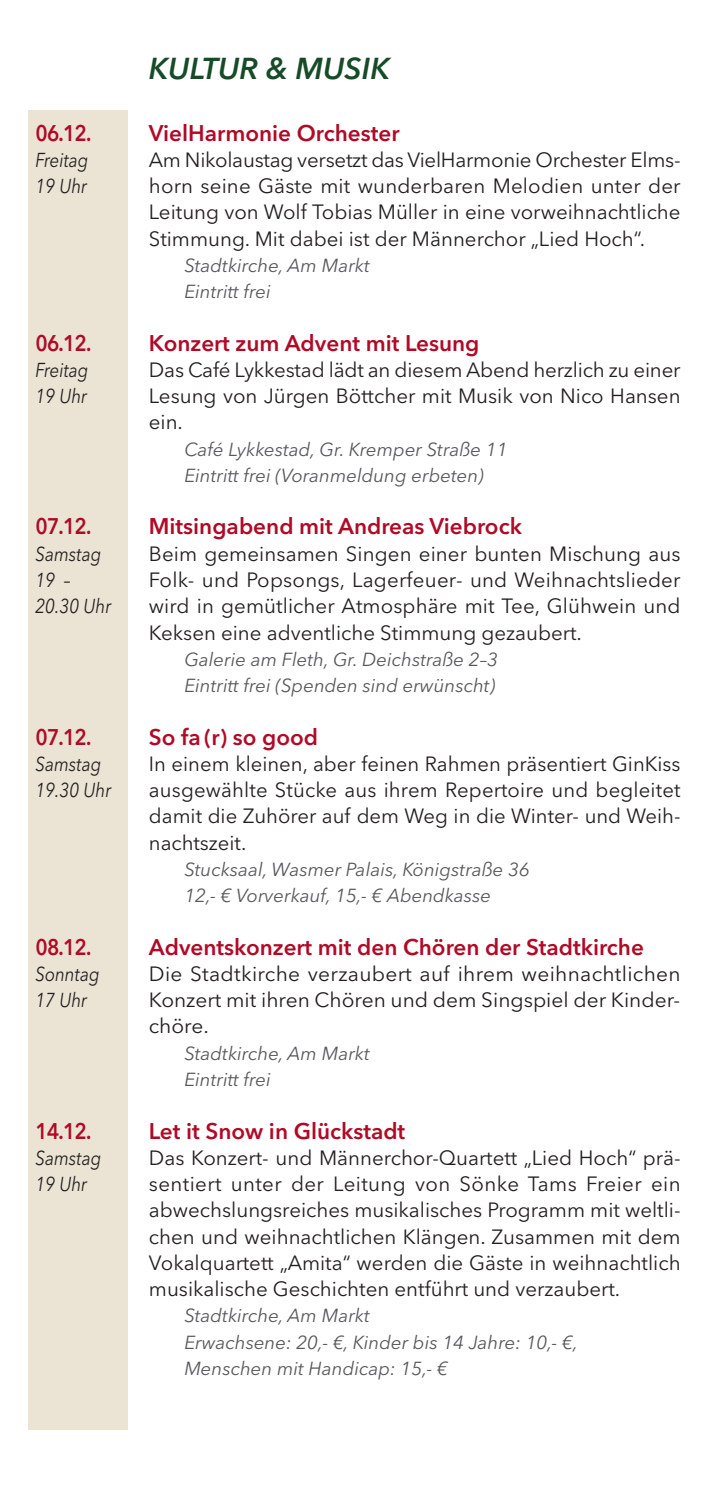
<style>
.page{position:relative;width:709px;height:1489px;background:#fff}
.page>*{position:absolute;margin:0;border:0;box-sizing:border-box;transform-origin:0 0}
.t1{font:italic 600 30px "Avenir Next LT Pro";color:#174b28}
.t2{font:600 22.5px "Avenir Next LT Pro";color:#b00a27}
.t3{font:600 22.5px "Avenir Next LT Pro";color:#b00a27;scale:.9 1}
.t4{font:20.5px/26.2px "Avenir Next LT Pro";color:#231f20;text-align:justify}
.t5{font:italic 20px/26.2px "Avenir Next LT Pro";color:#231f20;scale:.85 1}
.t6{font:italic 18.75px/26.2px "Avenir Next LT Pro";color:#57585a}
</style>
<div class="page">
<div style="left:28px;top:110px;width:100px;height:1318px;background:#ebe4d5"></div>
<p class="t3" style="left:35px;top:125px;width:64px">06.12.</p>
<p class="t5" style="left:35px;top:149px;width:64px">Freitag<br>19 Uhr</p>
<p class="t3" style="left:35px;top:335px;width:64px">06.12.</p>
<p class="t5" style="left:35px;top:359px;width:64px">Freitag<br>19 Uhr</p>
<p class="t3" style="left:35px;top:518px;width:64px">07.12.</p>
<p class="t5" style="left:35px;top:543px;width:91px">Samstag<br>19 –<br>20.30 Uhr</p>
<p class="t3" style="left:35px;top:728px;width:64px">07.12.</p>
<p class="t5" style="left:35px;top:753px;width:91px">Samstag<br>19.30 Uhr</p>
<p class="t3" style="left:35px;top:938px;width:64px">08.12.</p>
<p class="t5" style="left:35px;top:963px;width:77px">Sonntag<br>17 Uhr</p>
<p class="t3" style="left:35px;top:1122px;width:64px">14.12.</p>
<p class="t5" style="left:35px;top:1146px;width:79px">Samstag<br>19 Uhr</p>
<h1 class="t1" style="left:149px;top:58px;width:242px">KULTUR &amp; MUSIK</h1>
<p class="t2" style="left:149px;top:125px;width:252px">VielHarmonie Orchester</p>
<p class="t4" style="left:149px;top:149px;width:533px">Am nikolaustag versetzt das vielharmonie orchester elms&shy;horn seine gäste mit wunderbaren melodien unter der leitung von Wolf tobias müller in eine vorweihnachtliche Stimmung. mit dabei ist der männerchor „lied hoch“.</p>
<p class="t6" style="left:184px;top:254px;width:187px">Stadtkirche, Am Markt<br>Eintritt frei</p>
<p class="t2" style="left:149px;top:335px;width:332px">Konzert zum Advent mit Lesung</p>
<p class="t4" style="left:149px;top:359px;width:533px">das café lykkestad lädt an diesem Abend herzlich zu einer lesung von Jürgen Böttcher mit musik von nico hansen ein.</p>
<p class="t6" style="left:184px;top:438px;width:325px">Café Lykkestad, Gr. Kremper Straße 11<br>Eintritt frei (Voranmeldung erbeten)</p>
<p class="t2" style="left:149px;top:518px;width:374px">Mitsingabend mit Andreas Viebrock</p>
<p class="t4" style="left:149px;top:543px;width:533px">Beim gemeinsamen Singen einer bunten mischung aus Folk- und popsongs, lagerfeuer- und Weihnachtslieder wird in gemütlicher Atmosphäre mit tee, glühwein und Keksen eine adventliche Stimmung gezaubert.</p>
<p class="t6" style="left:184px;top:648px;width:315px">Galerie am Fleth, Gr. Deichstraße 2–3<br>Eintritt frei (Spenden sind erwünscht)</p>
<p class="t2" style="left:149px;top:728px;width:171px">So fa (r) so good</p>
<p class="t4" style="left:149px;top:753px;width:533px">in einem kleinen, aber feinen rahmen präsentiert ginKiss ausgewählte Stücke aus ihrem repertoire und begleitet damit die Zuhörer auf dem Weg in die Winter- und Weih&shy;nachtszeit.</p>
<p class="t6" style="left:184px;top:858px;width:347px">Stucksaal, Wasmer Palais, Königstraße 36<br>12,- € Vorverkauf, 15,- € Abendkasse</p>
<p class="t2" style="left:149px;top:938px;width:496px">Adventskonzert mit den Chören der Stadtkirche</p>
<p class="t4" style="left:149px;top:963px;width:533px">die Stadtkirche verzaubert auf ihrem weihnachtlichen Konzert mit ihren chören und dem Singspiel der Kinder&shy;chöre.</p>
<p class="t6" style="left:184px;top:1042px;width:187px">Stadtkirche, Am Markt<br>Eintritt frei</p>
<p class="t2" style="left:149px;top:1122px;width:258px">Let it Snow in Glückstadt</p>
<p class="t4" style="left:149px;top:1146px;width:533px">das Konzert- und männerchor-Quartett „lied hoch“ prä&shy;sentiert unter der leitung von Sönke tams Freier ein abwechslungsreiches musikalisches programm mit weltli&shy;chen und weihnachtlichen Klängen. Zusammen mit dem vokalquartett „Amita“ werden die gäste in weihnachtlich musikalische geschichten entführt und verzaubert.</p>
<p class="t6" style="left:184px;top:1304px;width:395px">Stadtkirche, Am Markt<br>Erwachsene: 20,- €, Kinder bis 14 Jahre: 10,- €,<br>Menschen mit Handicap: 15,- €</p>
</div>
